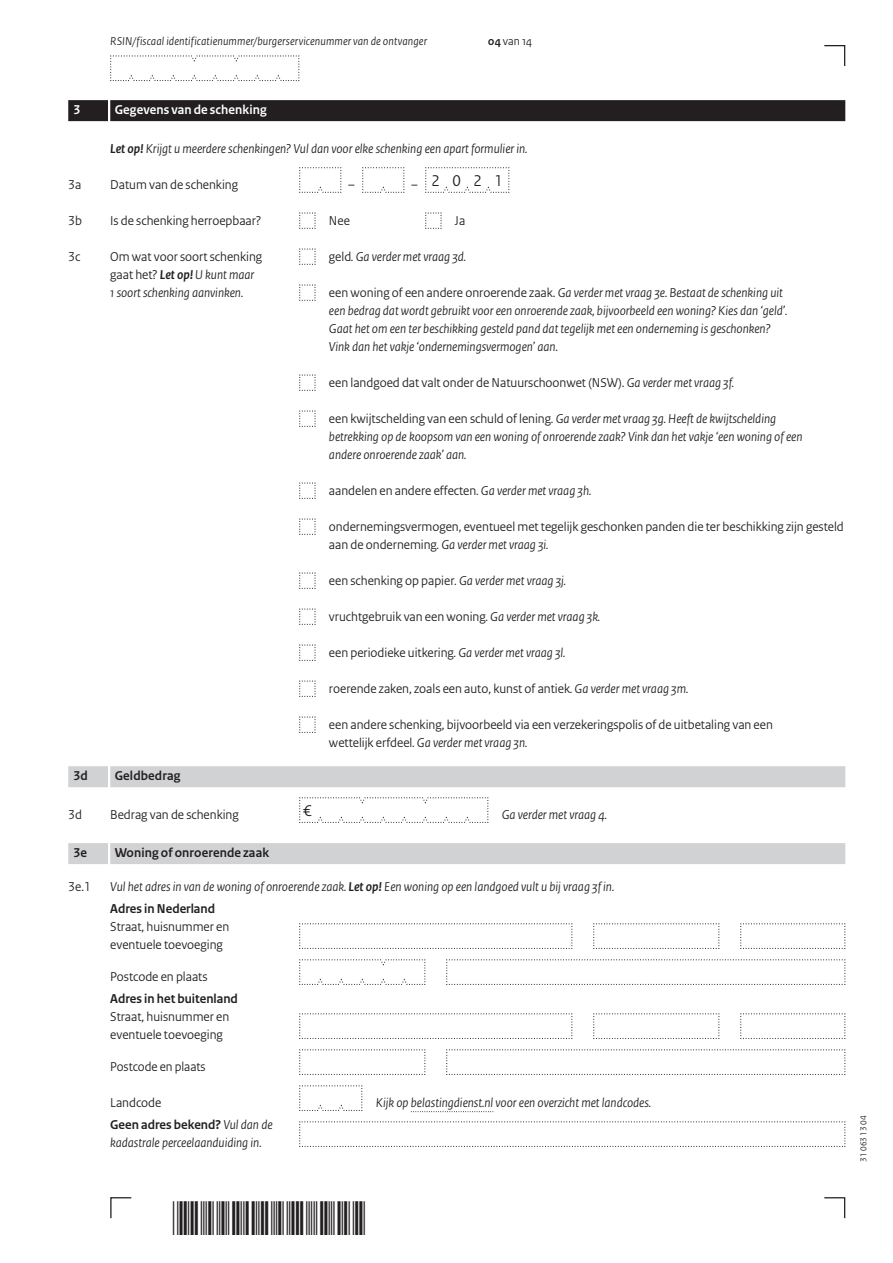
<style>
.page{position:relative;width:893px;height:1263px;background:#fff}
.page>*{position:absolute;margin:0;border:0;box-sizing:border-box;transform-origin:0 0}
.t1{font:45px "Symbol";color:#231f20;scale:.67 1}
.t2{font:16.5px "Rijksoverheid Sans Heading";color:#231f20}
.t3{font:italic 13.5px/18px "Rijksoverheid Sans Heading";color:#231f20}
.t4{font:13.5px/18px "Rijksoverheid Sans Heading";color:#231f20}
.t5{font:700 13.5px "Rijksoverheid Sans Heading";letter-spacing:.01em;color:#231f20}
.t6{font:700 13.5px "Rijksoverheid Sans Heading";letter-spacing:.01em;color:#fff}
.t7{font:italic 12px "Rijksoverheid Sans Heading";letter-spacing:.015em;color:#231f20}
.t8{font:12px "Rijksoverheid Sans Heading";color:#231f20}
.t9{font:9px "Rijksoverheid Sans Heading";color:#231f20}
.s1{font-weight:700}
.s2{font-style:normal}
.s3{font-style:italic}
.s4{font-weight:700;font-style:normal}
</style>
<div class="page">
<svg style="left:824px;top:1197px;width:22px;height:22px"></svg>
<svg style="left:110px;top:1197px;width:22px;height:22px"></svg>
<svg style="left:824px;top:45px;width:22px;height:21px"></svg>
<svg style="left:110px;top:55px;width:190px;height:26px"></svg>
<div style="left:110px;top:100px;width:735px;height:21px;background:#231f20"></div>
<div style="left:68px;top:100px;width:40px;height:21px;background:#231f20"></div>
<svg style="left:299px;top:167px;width:43px;height:26px"></svg>
<svg style="left:362px;top:167px;width:43px;height:26px"></svg>
<svg style="left:425px;top:167px;width:85px;height:26px"></svg>
<svg style="left:299px;top:212px;width:17px;height:17px"></svg>
<svg style="left:425px;top:212px;width:17px;height:17px"></svg>
<svg style="left:299px;top:248px;width:17px;height:17px"></svg>
<svg style="left:299px;top:284px;width:17px;height:17px"></svg>
<svg style="left:299px;top:374px;width:17px;height:17px"></svg>
<svg style="left:299px;top:410px;width:17px;height:17px"></svg>
<svg style="left:299px;top:482px;width:17px;height:17px"></svg>
<svg style="left:299px;top:518px;width:17px;height:17px"></svg>
<svg style="left:299px;top:572px;width:17px;height:17px"></svg>
<svg style="left:299px;top:608px;width:17px;height:17px"></svg>
<svg style="left:299px;top:644px;width:17px;height:17px"></svg>
<svg style="left:299px;top:680px;width:17px;height:17px"></svg>
<svg style="left:299px;top:716px;width:17px;height:17px"></svg>
<div style="left:110px;top:766px;width:735px;height:21px;background:#d1d2d4"></div>
<div style="left:68px;top:766px;width:40px;height:21px;background:#d1d2d4"></div>
<svg style="left:299px;top:797px;width:190px;height:26px"></svg>
<div style="left:110px;top:843px;width:735px;height:21px;background:#d1d2d4"></div>
<div style="left:68px;top:843px;width:40px;height:21px;background:#d1d2d4"></div>
<svg style="left:299px;top:923px;width:274px;height:26px"></svg>
<svg style="left:593px;top:923px;width:127px;height:26px"></svg>
<svg style="left:740px;top:923px;width:106px;height:26px"></svg>
<svg style="left:299px;top:959px;width:127px;height:26px"></svg>
<svg style="left:446px;top:959px;width:400px;height:26px"></svg>
<svg style="left:299px;top:1013px;width:274px;height:26px"></svg>
<svg style="left:593px;top:1013px;width:127px;height:26px"></svg>
<svg style="left:740px;top:1013px;width:106px;height:26px"></svg>
<svg style="left:299px;top:1049px;width:127px;height:26px"></svg>
<svg style="left:446px;top:1049px;width:400px;height:26px"></svg>
<svg style="left:411px;top:1111px;width:82px;height:1px"></svg>
<svg style="left:299px;top:1085px;width:64px;height:26px"></svg>
<svg style="left:299px;top:1121px;width:547px;height:26px"></svg>
<p class="t7" style="left:110px;top:34px;width:318px">RSIN/fiscaal identificatienummer/burgerservicenummer van de ontvanger</p>
<p class="t8" style="left:488px;top:34px;width:45px"><span class="s1">04</span> van 14</p>
<p class="t6" style="left:74px;top:102px;width:8px">3</p>
<p class="t6" style="left:115px;top:102px;width:153px">Gegevens van de schenking</p>
<p class="t3" style="left:110px;top:140px;width:419px"><span class="s1">Let op!</span> Krijgt u meerdere schenkingen? Vul dan voor elke schenking een apart formulier in.</p>
<p class="t4" style="left:68px;top:176px;width:15px">3a</p>
<p class="t4" style="left:110px;top:176px;width:129px">Datum van de schenking</p>
<p class="t4" style="left:348px;top:176px;width:8px">–</p>
<p class="t2" style="left:411px;top:171px;width:93px"><sub>–</sub> 2021</p>
<p class="t4" style="left:68px;top:212px;width:15px">3b</p>
<p class="t4" style="left:110px;top:212px;width:152px">Is de schenking herroepbaar?</p>
<p class="t4" style="left:329px;top:212px;width:22px">Nee</p>
<p class="t4" style="left:455px;top:212px;width:12px">Ja</p>
<p class="t4" style="left:68px;top:248px;width:14px">3c</p>
<p class="t3" style="left:110px;top:248px;width:153px"><span class="s2">Om wat voor soort schenking gaat het?</span> <span class="s1">Let op!</span> U kunt maar<br>1 soort schenking aanvinken.</p>
<p class="t3" style="left:329px;top:248px;width:139px"><span class="s2">geld</span>. Ga verder met vraag 3d.</p>
<p class="t3" style="left:329px;top:284px;width:460px"><span class="s2">een woning of een andere onroerende zaak.</span> Ga verder met vraag 3e. Bestaat de schenking uit een bedrag dat wordt gebruikt voor een onroerende zaak, bijvoorbeeld een woning? Kies dan ‘geld’.<br>Gaat het om een ter beschikking gesteld pand dat tegelijk met een onderneming is geschonken?<br>Vink dan het vakje ‘ondernemingsvermogen’ aan.</p>
<p class="t4" style="left:329px;top:374px;width:407px">een landgoed dat valt onder de Natuurschoonwet (NSW). <span class="s3">Ga verder met vraag 3f.</span></p>
<p class="t3" style="left:329px;top:410px;width:475px"><span class="s2">een kwijtschelding van een schuld of lening</span>. Ga verder met vraag 3g. Heeft de kwijtschelding betrekking op de koopsom van een woning of onroerende zaak? Vink dan het vakje ‘een woning of een andere onroerende zaak’ aan.</p>
<p class="t4" style="left:329px;top:482px;width:264px">aandelen en andere effecten<span class="s3">. Ga verder met vraag 3h.</span></p>
<p class="t4" style="left:329px;top:518px;width:516px">ondernemingsvermogen, eventueel met tegelijk geschonken panden die ter beschikking zijn gesteld aan de onderneming<span class="s3">. Ga verder met vraag 3i.</span></p>
<p class="t4" style="left:329px;top:572px;width:239px">een schenking op papier<span class="s3">. Ga verder met vraag 3j.</span></p>
<p class="t4" style="left:329px;top:608px;width:273px">vruchtgebruik van een woning<span class="s3">. Ga verder met vraag 3k.</span></p>
<p class="t4" style="left:329px;top:644px;width:238px">een periodieke uitkering<span class="s3">. Ga verder met vraag 3l.</span></p>
<p class="t4" style="left:329px;top:680px;width:361px">roerende zaken, zoals een auto, kunst of antiek<span class="s3">. Ga verder met vraag 3m.</span></p>
<p class="t4" style="left:329px;top:716px;width:445px">een andere schenking, bijvoorbeeld via een verzekeringspolis of de uitbetaling van een wettelijk erfdeel<span class="s3">. Ga verder met vraag 3n.</span></p>
<p class="t5" style="left:74px;top:768px;width:16px">3d</p>
<p class="t5" style="left:115px;top:768px;width:67px">Geldbedrag</p>
<p class="t4" style="left:68px;top:806px;width:15px">3d</p>
<p class="t4" style="left:110px;top:806px;width:130px">Bedrag van de schenking</p>
<p class="t2" style="left:303px;top:801px;width:10px">€</p>
<p class="t3" style="left:502px;top:806px;width:107px">Ga verder met vraag 4.</p>
<p class="t5" style="left:74px;top:845px;width:15px">3e</p>
<p class="t5" style="left:115px;top:845px;width:156px">Woning of onroerende zaak</p>
<p class="t4" style="left:68px;top:878px;width:24px">3e.1</p>
<p class="t3" style="left:110px;top:876px;width:506px;line-height:21.8px">Vul het adres in van de woning of onroerende zaak. <span class="s1">Let op!</span> Een woning op een landgoed vult u bij vraag 3f in.<br><span class="s4">Adres in Nederland</span></p>
<p class="t4" style="left:110px;top:918px;width:121px">Straat, huisnummer en eventuele toevoeging</p>
<p class="t4" style="left:110px;top:968px;width:99px">Postcode en plaats</p>
<p class="t5" style="left:110px;top:991px;width:129px">Adres in het buitenland</p>
<p class="t4" style="left:110px;top:1008px;width:121px">Straat, huisnummer en eventuele toevoeging</p>
<p class="t4" style="left:110px;top:1058px;width:97px">Postcode en plaats</p>
<p class="t4" style="left:110px;top:1094px;width:53px">Landcode</p>
<p class="t3" style="left:376px;top:1094px;width:277px">Kijk op belastingdienst.nl voor een overzicht met landcodes.</p>
<p class="t3" style="left:110px;top:1116px;width:164px"><span class="s4">Geen adres bekend?</span> Vul dan de kadastrale perceelaanduiding in.</p>
<h1 class="t1" style="left:190px;top:1193px;width:237px">✓ ✓✓✔</h1>
<p class="t9" style="left:858px;top:1161px;width:47px;rotate:-90deg">31 063 13 04</p>
</div>
